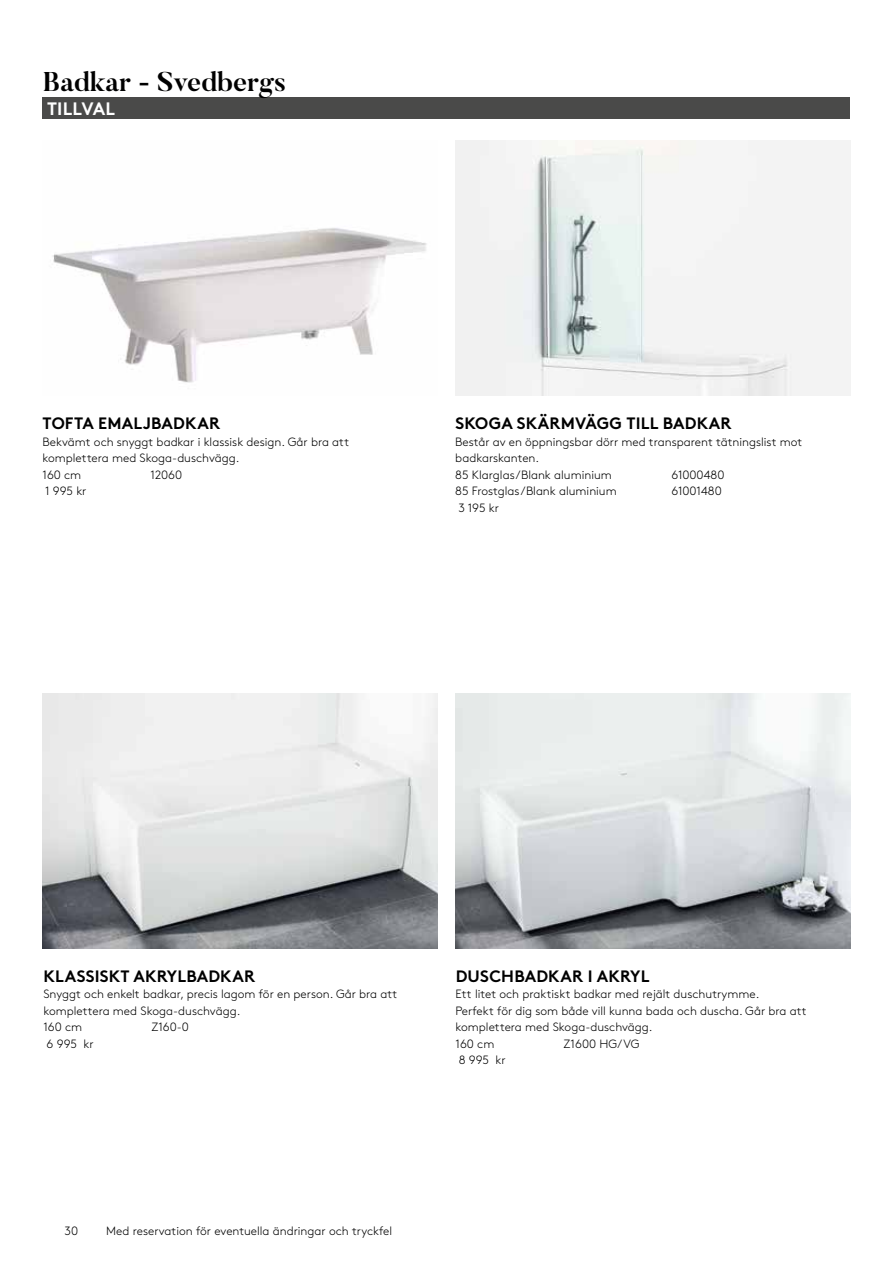
<style>
.page{position:relative;width:893px;height:1263px;background:#fff}
.page>*{position:absolute;margin:0;border:0;box-sizing:border-box;transform-origin:0 0}
.t1{font:700 27px "Butler";color:#000}
.t2{font:700 18px "Brown Std";letter-spacing:.01em;color:#fff}
.t3{font:700 16.5px "Brown Std";letter-spacing:.01em;color:#000}
.t4{font:300 12px/16.5px "Brown Std";color:#000}
</style>
<div class="page">
<div style="left:43px;top:98px;width:807px;height:21px;background:#4a4a49"></div>
<img style="left:52px;top:228px;width:375px;height:155px">
<img style="left:456px;top:693px;width:395px;height:255px">
<img style="left:43px;top:693px;width:395px;height:255px">
<img style="left:456px;top:140px;width:395px;height:255px">
<h1 class="t1" style="left:43px;top:64px;width:245px">Badkar - Svedbergs</h1>
<h2 class="t2" style="left:47px;top:98px;width:70px">TILLVAL</h2>
<h3 class="t3" style="left:43px;top:413px;width:179px">TOFTA EMALJBADKAR</h3>
<p class="t4" style="left:43px;top:433px;width:308px">Bekvämt och snyggt badkar i klassisk design. Går bra att komplettera med Skoga-duschvägg.<br>160 cm</p>
<p class="t4" style="left:151px;top:466px;width:33px">12060</p>
<h3 class="t3" style="left:455px;top:413px;width:278px">SKOGA SKÄRMVÄGG TILL BADKAR</h3>
<p class="t4" style="left:455px;top:433px;width:348px">Består av en öppningsbar dörr med transparent tätningslist mot badkarskanten.<br>85 Klarglas/Blank aluminium</p>
<p class="t4" style="left:671px;top:466px;width:55px">61000480</p>
<p class="t4" style="left:45px;top:483px;width:43px">1 995 kr</p>
<p class="t4" style="left:455px;top:483px;width:163px">85 Frostglas/Blank aluminium</p>
<p class="t4" style="left:671px;top:483px;width:52px">61001480</p>
<p class="t4" style="left:459px;top:499px;width:42px">3 195 kr</p>
<h3 class="t3" style="left:43px;top:966px;width:213px">KLASSISKT AKRYLBADKAR</h3>
<p class="t4" style="left:43px;top:986px;width:355px">Snyggt och enkelt badkar, precis lagom för en person. Går bra att komplettera med Skoga-duschvägg.<br>160 cm</p>
<p class="t4" style="left:151px;top:1019px;width:39px">Z160-0</p>
<p class="t4" style="left:47px;top:1036px;width:48px">6 995 kr</p>
<h3 class="t3" style="left:456px;top:966px;width:195px">DUSCHBADKAR I AKRYL</h3>
<p class="t4" style="left:456px;top:986px;width:353px">Ett litet och praktiskt badkar med rejält duschutrymme.<br>Perfekt för dig som både vill kunna bada och duscha. Går bra att komplettera med Skoga-duschvägg.<br>160 cm</p>
<p class="t4" style="left:564px;top:1036px;width:78px">Z1600 HG/VG</p>
<p class="t4" style="left:459px;top:1052px;width:48px">8 995 kr</p>
<p class="t4" style="left:65px;top:1223px;width:15px">30</p>
<p class="t4" style="left:106px;top:1223px;width:287px">Med reservation för eventuella ändringar och tryckfel</p>
</div>
